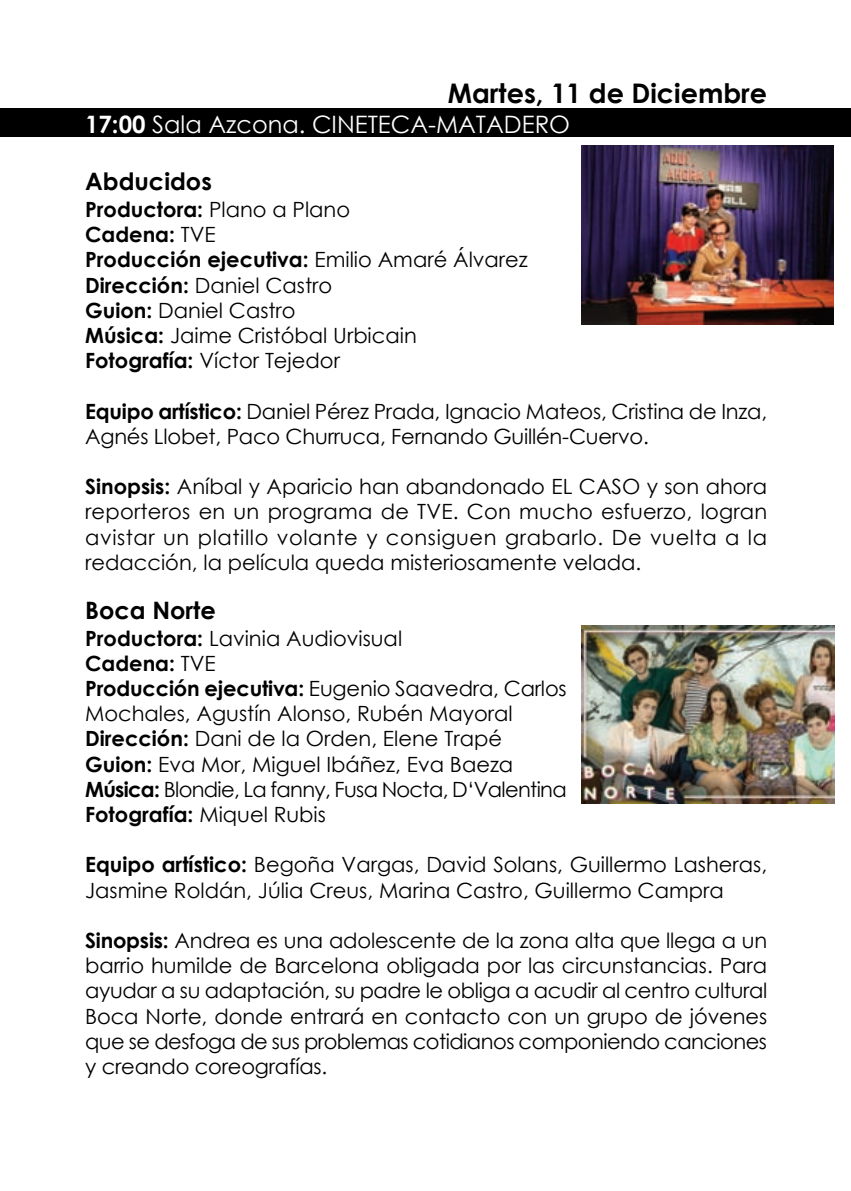
<style>
.page{position:relative;width:851px;height:1191px;background:#fff}
.page>*{position:absolute;margin:0;border:0;box-sizing:border-box;transform-origin:0 0}
.t1{font:700 27px "Century Gothic";color:#000}
.t2{font:24px "Century Gothic";color:#fff}
.t3{font:700 24px "Century Gothic";color:#000}
.t4{font:21px/25.2px "Century Gothic";color:#000}
.s1{font-weight:700}
</style>
<div class="page">
<div style="left:0;top:108px;width:850px;height:29px;background:#000"></div>
<img style="left:581px;top:625px;width:253px;height:178px">
<img style="left:581px;top:146px;width:252px;height:178px">
<p class="t1" style="left:448px;top:75px;width:321px">Martes, 11 de Diciembre</p>
<p class="t2" style="left:85px;top:109px;width:486px"><span class="s1">17:00</span> Sala Azcona. CINETECA-MATADERO</p>
<p class="t3" style="left:85px;top:166px;width:128px">Abducidos</p>
<p class="t4" style="left:85px;top:196px;width:444px"><span class="s1">Productora:</span> Plano a Plano<br><span class="s1">Cadena:</span> TVE<br><span class="s1">Producción ejecutiva:</span> Emilio Amaré Álvarez<br><span class="s1">Dirección:</span> Daniel Castro<br><span class="s1">Guion:</span> Daniel Castro<br><span class="s1">Música:</span> Jaime Cristóbal Urbicain<br><span class="s1">Fotografía:</span> Víctor Tejedor</p>
<p class="t4" style="left:85px;top:398px;width:683px"><span class="s1">Equipo artístico:</span> Daniel Pérez Prada, Ignacio Mateos, Cristina de Inza,<br>Agnés Llobet, Paco Churruca, Fernando Guillén-Cuervo.</p>
<p class="t4" style="left:85px;top:473px;width:683px;text-align:justify"><span class="s1">Sinopsis:</span> Aníbal y Aparicio han abandonado EL CASO y son ahora reporteros en un programa de TVE. Con mucho esfuerzo, logran avistar un platillo volante y consiguen grabarlo. De vuelta a la redacción, la película queda misteriosamente velada.</p>
<p class="t3" style="left:85px;top:595px;width:132px">Boca Norte</p>
<p class="t4" style="left:85px;top:624px;width:483px"><span class="s1">Productora:</span> Lavinia Audiovisual<br><span class="s1">Cadena:</span> TVE<br><span class="s1">Producción ejecutiva:</span> Eugenio Saavedra, Carlos Mochales, Agustín Alonso, Rubén Mayoral <span class="s1">Dirección:</span> Dani de la Orden, Elene Trapé <span class="s1">Guion:</span> Eva Mor, Miguel Ibáñez, Eva Baeza <span class="s1">Música:</span> Blondie, La fanny, Fusa Nocta, D‘Valentina <span class="s1">Fotografía:</span> Miquel Rubis</p>
<p class="t4" style="left:85px;top:851px;width:683px"><span class="s1">Equipo artístico:</span> Begoña Vargas, David Solans, Guillermo Lasheras,<br>Jasmine Roldán, Júlia Creus, Marina Castro, Guillermo Campra</p>
<p class="t4" style="left:85px;top:927px;width:683px;text-align:justify"><span class="s1">Sinopsis:</span> Andrea es una adolescente de la zona alta que llega a un barrio humilde de Barcelona obligada por las circunstancias. Para ayudar a su adaptación, su padre le obliga a acudir al centro cultural Boca Norte, donde entrará en contacto con un grupo de jóvenes que se desfoga de sus problemas cotidianos componiendo canciones y creando coreografías.</p>
</div>
